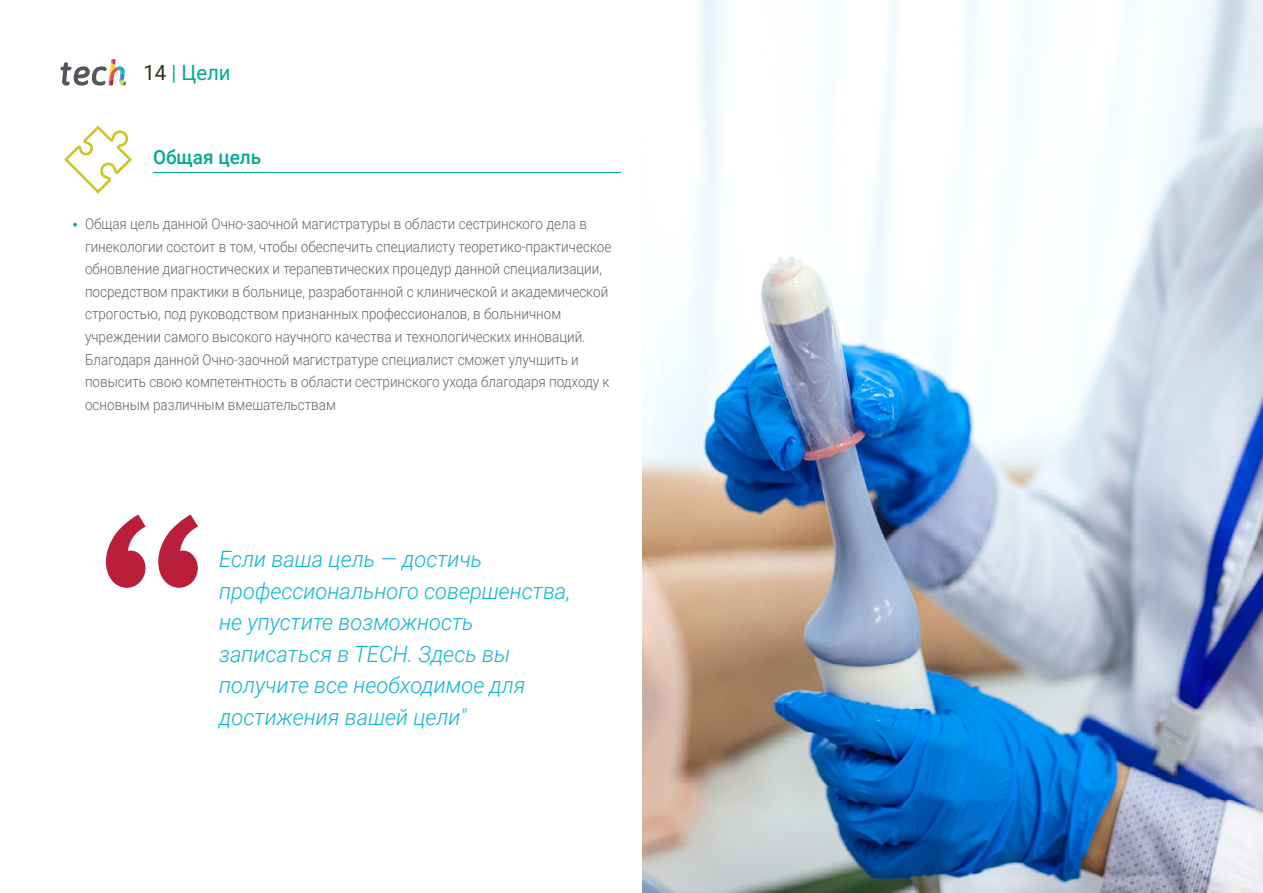
<style>
.page{position:relative;width:1263px;height:893px;background:#fff}
.page>*{position:absolute;margin:0;border:0;box-sizing:border-box;transform-origin:0 0}
.t1{font:italic 300 22.5px/31.5px "Roboto";color:#0fb6cf}
.t2{font:21px "Roboto";color:#00a996}
.t3{font:500 19.5px "Roboto";color:#00a996}
.t4{font:300 15px/22.5px "Roboto";color:#61646a;scale:.9 1}
.s1{color:#312e20}
</style>
<div class="page">
<hr style="left:153px;top:172px;width:468px;height:1px;background:#00a996">
<svg style="left:64px;top:125px;width:68px;height:69px"></svg>
<img style="left:642px;top:0;width:621px;height:893px">
<svg style="left:61px;top:59px;width:65px;height:27px"></svg>
<svg style="left:106px;top:514px;width:92px;height:74px"></svg>
<h2 class="t2" style="left:144px;top:57px;width:89px"><span class="s1">14</span> | Цели</h2>
<h3 class="t3" style="left:153px;top:143px;width:110px">Общая цель</h3>
<p class="t4" style="left:85px;top:212px;width:586px">Общая цель данной Очно-заочной магистратуры в области сестринского дела в гинекологии состоит в том, чтобы обеспечить специалисту теоретико-практическое обновление диагностических и терапевтических процедур данной специализации, посредством практики в больнице, разработанной с клинической и академической строгостью, под руководством признанных профессионалов, в больничном учреждении самого высокого научного качества и технологических инноваций.<br>Благодаря данной Очно-заочной магистратуре специалист сможет улучшить и повысить свою компетентность в области сестринского ухода благодаря подходу к основным различным вмешательствам</p>
<h1 class="t1" style="left:219px;top:542px;width:353px">Если ваша цель — достичь профессионального совершенства, не упустите возможность записаться в TECH. Здесь вы получите все необходимое для достижения вашей цели"</h1>
</div>
